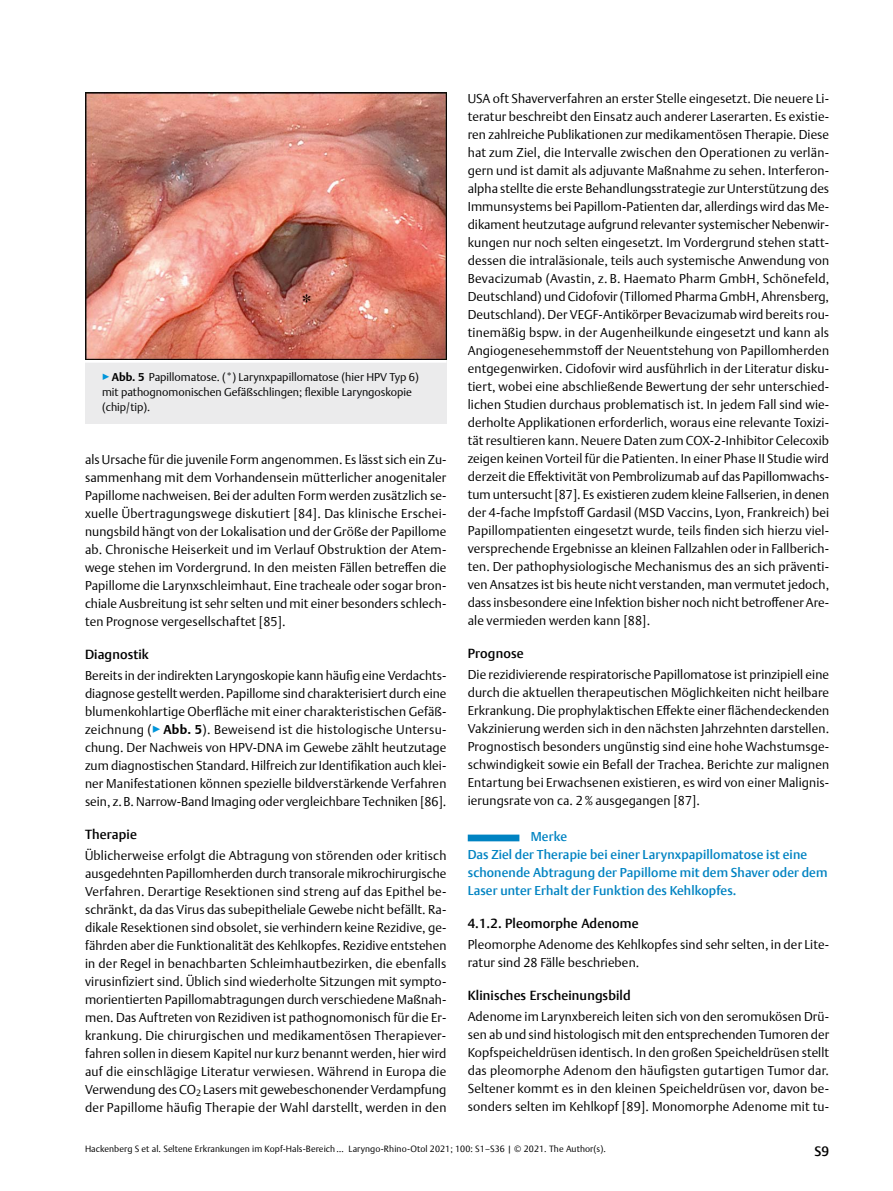
<style>
.page{position:relative;width:893px;height:1191px;background:#fff}
.page>*{position:absolute;margin:0;border:0;box-sizing:border-box;transform-origin:0 0}
.t1{font:500 13.5px "Thieme Argo 2011";color:#000}
.t2{font:500 13.2px "Thieme Argo 2011";letter-spacing:.01em;color:#000}
.t3{font:300 12.75px/18px "Thieme Argo 2011";letter-spacing:.01em;color:#000;text-align:justify}
.t4{font:500 12.75px/18px "Thieme Argo 2011";letter-spacing:.01em;color:#0083c2}
.t5{font:300 11.25px/15px "Thieme Argo 2011";color:#000}
.t6{font:300 9px "Thieme Argo 2011";letter-spacing:.01em;color:#000}
.s1{color:#0095da}
.s2{font-weight:700}
</style>
<div class="page">
<div style="left:468px;top:834px;width:51px;height:7px;background:#0083c2"></div>
<div style="left:85px;top:359px;width:361px;height:64px;background:#ebebec"></div>
<svg style="left:85px;top:359px;width:361px;height:4px"></svg>
<img style="left:85px;top:92px;width:361px;height:267px">
<p class="t5" style="left:102px;top:369px;width:318px"><span class="s1">▶</span><span class="s2">Abb. 5</span> Papillomatose. (*) Larynxpapillomatose (hier HPV Typ 6) mit pathognomonischen Gefäßschlingen; flexible Laryngoskopie (chip/tip).</p>
<p class="t3" style="left:85px;top:450px;width:363px">als Ursache für die juvenile Form angenommen. Es lässt sich ein Zu&shy;sammenhang mit dem Vorhandensein mütterlicher anogenitaler Papillome nachweisen. Bei der adulten Form werden zusätzlich se&shy;xuelle Übertragungswege diskutiert [84]. Das klinische Erschei&shy;nungsbild hängt von der Lokalisation und der Größe der Papillome ab. Chronische Heiserkeit und im Verlauf Obstruktion der Atem&shy;wege stehen im Vordergrund. In den meisten Fällen betreffen die Papillome die Larynxschleimhaut. Eine tracheale oder sogar bron&shy;chiale Ausbreitung ist sehr selten und mit einer besonders schlech&shy;ten Prognose vergesellschaftet [85].</p>
<p class="t2" style="left:85px;top:645px;width:65px">Diagnostik</p>
<p class="t3" style="left:85px;top:666px;width:363px">Bereits in der indirekten Laryngoskopie kann häufig eine Verdachts&shy;diagnose gestellt werden. Papillome sind charakterisiert durch eine blumenkohlartige Oberfläche mit einer charakteristischen Gefäß&shy;zeichnung (<span class="s1">▶</span><span class="s2">Abb. 5</span>). Beweisend ist die histologische Untersu&shy;chung. Der Nachweis von HPV-DNA im Gewebe zählt heutzutage zum diagnostischen Standard. Hilfreich zur Identifikation auch klei&shy;ner Manifestationen können spezielle bildverstärkende Verfahren sein, z.B. Narrow-Band Imaging oder vergleichbare Techniken [86].</p>
<p class="t2" style="left:85px;top:825px;width:53px">Therapie</p>
<p class="t3" style="left:85px;top:846px;width:363px">Üblicherweise erfolgt die Abtragung von störenden oder kritisch ausgedehnten Papillomherden durch transorale mikrochirurgische Verfahren. Derartige Resektionen sind streng auf das Epithel be&shy;schränkt, da das Virus das subepitheliale Gewebe nicht befällt. Ra&shy;dikale Resektionen sind obsolet, sie verhindern keine Rezidive, ge&shy;fährden aber die Funktionalität des Kehlkopfes. Rezidive entstehen in der Regel in benachbarten Schleimhautbezirken, die ebenfalls virusinfiziert sind. Üblich sind wiederholte Sitzungen mit sympto&shy;morientierten Papillomabtragungen durch verschiedene Maßnah&shy;men. Das Auftreten von Rezidiven ist pathognomonisch für die Er&shy;krankung. Die chirurgischen und medikamentösen Therapiever&shy;fahren sollen in diesem Kapitel nur kurz benannt werden, hier wird auf die einschlägige Literatur verwiesen. Während in Europa die Verwendung des CO<sub>2</sub> Lasers mit gewebeschonender Verdampfung der Papillome häufig Therapie der Wahl darstellt, werden in den</p>
<p class="t3" style="left:468px;top:89px;width:363px">USA oft Shaververfahren an erster Stelle eingesetzt. Die neuere Li&shy;teratur beschreibt den Einsatz auch anderer Laserarten. Es existie&shy;ren zahlreiche Publikationen zur medikamentösen Therapie. Diese hat zum Ziel, die Intervalle zwischen den Operationen zu verlän&shy;gern und ist damit als adjuvante Maßnahme zu sehen. Interferon&shy;alpha stellte die erste Behandlungsstrategie zur Unterstützung des Immunsystems bei Papillom-Patienten dar, allerdings wird das Me&shy;dikament heutzutage aufgrund relevanter systemischer Nebenwir&shy;kungen nur noch selten eingesetzt. Im Vordergrund stehen statt&shy;dessen die intraläsionale, teils auch systemische Anwendung von Bevacizumab (Avastin, z. B. Haemato Pharm GmbH, Schönefeld, Deutschland) und Cidofovir (Tillomed Pharma GmbH, Ahrensberg, Deutschland). Der VEGF-Antikörper Bevacizumab wird bereits rou&shy;tinemäßig bspw. in der Augenheilkunde eingesetzt und kann als Angiogenesehemmstoff der Neuentstehung von Papillomherden entgegenwirken. Cidofovir wird ausführlich in der Literatur disku&shy;tiert, wobei eine abschließende Bewertung der sehr unterschied&shy;lichen Studien durchaus problematisch ist. In jedem Fall sind wie&shy;derholte Applikationen erforderlich, woraus eine relevante Toxizi&shy;tät resultieren kann. Neuere Daten zum COX-2-Inhibitor Celecoxib zeigen keinen Vorteil für die Patienten. In einer Phase II Studie wird derzeit die Effektivität von Pembrolizumab auf das Papillomwachs&shy;tum untersucht [87]. Es existieren zudem kleine Fallserien, in denen der 4-fache Impfstoff Gardasil (MSD Vaccins, Lyon, Frankreich) bei Papillompatienten eingesetzt wurde, teils finden sich hierzu viel&shy;versprechende Ergebnisse an kleinen Fallzahlen oder in Fallberich&shy;ten. Der pathophysiologische Mechanismus des an sich präventi&shy;ven Ansatzes ist bis heute nicht verstanden, man vermutet jedoch, dass insbesondere eine Infektion bisher noch nicht betroffener Are&shy;ale vermieden werden kann [88].</p>
<p class="t2" style="left:468px;top:645px;width:57px">Prognose</p>
<p class="t3" style="left:468px;top:665px;width:363px">Die rezidivierende respiratorische Papillomatose ist prinzipiell eine durch die aktuellen therapeutischen Möglichkeiten nicht heilbare Erkrankung. Die prophylaktischen Effekte einer flächendeckenden Vakzinierung werden sich in den nächsten Jahrzehnten darstellen.<br>Prognostisch besonders ungünstig sind eine hohe Wachstumsge&shy;schwindigkeit sowie ein Befall der Trachea. Berichte zur malignen Entartung bei Erwachsenen existieren, es wird von einer Malignis&shy;ierungsrate von ca. 2% ausgegangen [87].</p>
<p class="t4" style="left:468px;top:827px;width:361px;text-indent:63px">Merke<br>Das Ziel der Therapie bei einer Larynxpapillomatose ist eine schonende Abtragung der Papillome mit dem Shaver oder dem Laser unter Erhalt der Funktion des Kehlkopfes.</p>
<p class="t2" style="left:468px;top:915px;width:172px">4.1.2. Pleomorphe Adenome</p>
<p class="t3" style="left:468px;top:935px;width:363px">Pleomorphe Adenome des Kehlkopfes sind sehr selten, in der Lite&shy;ratur sind 28 Fälle beschrieben.</p>
<p class="t2" style="left:468px;top:987px;width:164px">Klinisches Erscheinungsbild</p>
<p class="t3" style="left:468px;top:1007px;width:363px">Adenome im Larynxbereich leiten sich von den seromukösen Drü&shy;sen ab und sind histologisch mit den entsprechenden Tumoren der Kopfspeicheldrüsen identisch. In den großen Speicheldrüsen stellt das pleomorphe Adenom den häufigsten gutartigen Tumor dar.<br>Seltener kommt es in den kleinen Speicheldrüsen vor, davon be&shy;sonders selten im Kehlkopf [89]. Monomorphe Adenome mit tu-</p>
<p class="t6" style="left:85px;top:1143px;width:522px">Hackenberg S et al. Seltene Erkrankungen im Kopf-Hals-Bereich … Laryngo-Rhino-Otol 2021; 100: S1–S36 | © 2021. The Author(s).</p>
<p class="t1" style="left:815px;top:1142px;width:16px">S9</p>
</div>
